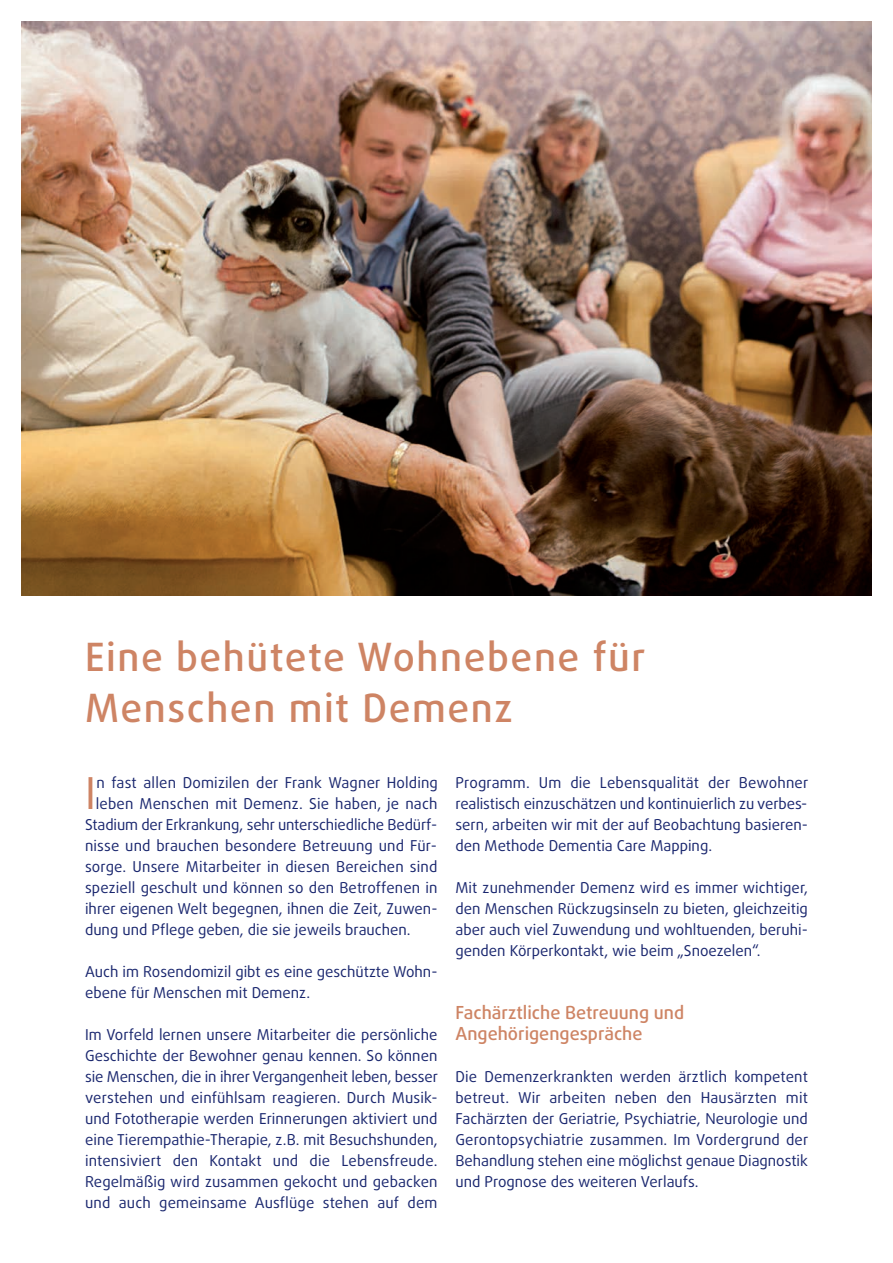
<style>
.page{position:relative;width:893px;height:1263px;background:#fff}
.page>*{position:absolute;margin:0;border:0;box-sizing:border-box;transform-origin:0 0}
.t1{font:43.95px "Daxline OT";color:#ce8464}
.t2{font:500 39px/51px "Daxline OT";letter-spacing:.04em;color:#ce8464}
.t3{font:500 18px/21px "Daxline OT";color:#ce8464}
.t4{font:15px/21px "Daxline OT";color:#19266e;text-align:justify}
</style>
<div class="page">
<img style="left:21px;top:21px;width:851px;height:574px">
<h2 class="t2" style="left:85px;top:634px;width:562px">Eine behütete Wohnebene für<br>Menschen mit Demenz</h2>
<h1 class="t1" style="left:85px;top:775px;width:12px">I</h1>
<p class="t4" style="left:96px;top:773px;width:343px">n fast allen Domizilen der Frank Wagner Holding</p>
<p class="t4" style="left:96px;top:794px;width:343px">leben Menschen mit Demenz. Sie haben, je nach</p>
<p class="t4" style="left:85px;top:815px;width:354px">Stadium der Erkrankung, sehr unterschiedliche Bedürf-</p>
<p class="t4" style="left:85px;top:836px;width:354px">nisse und brauchen besondere Betreuung und Für-</p>
<p class="t4" style="left:85px;top:857px;width:354px">sorge. Unsere Mitarbeiter in diesen Bereichen sind</p>
<p class="t4" style="left:85px;top:878px;width:354px">speziell geschult und können so den Betroffenen in</p>
<p class="t4" style="left:85px;top:899px;width:354px">ihrer eigenen Welt begegnen, ihnen die Zeit, Zuwen-</p>
<p class="t4" style="left:85px;top:920px;width:327px">dung und Pflege geben, die sie jeweils brauchen.</p>
<p class="t4" style="left:85px;top:962px;width:354px">Auch im Rosendomizil gibt es eine geschützte Wohn&shy;ebene für Menschen mit Demenz.</p>
<p class="t4" style="left:85px;top:1025px;width:354px">Im Vorfeld lernen unsere Mitarbeiter die persönliche Geschichte der Bewohner genau kennen. So können sie Menschen, die in ihrer Vergangenheit leben, besser verstehen und einfühlsam reagieren. Durch Musik&shy;und Fototherapie werden Erinnerungen aktiviert und eine Tierempathie-Therapie, z.B. mit Besuchshunden, intensiviert den Kontakt und die Lebensfreude.<br>Regelmäßig wird zusammen gekocht und gebacken und auch gemeinsame Ausflüge stehen auf dem</p>
<p class="t4" style="left:455px;top:773px;width:354px">Programm. Um die Lebensqualität der Bewohner realistisch einzuschätzen und kontinuierlich zu verbes&shy;sern, arbeiten wir mit der auf Beobachtung basieren&shy;den Methode Dementia Care Mapping.</p>
<p class="t4" style="left:455px;top:878px;width:354px">Mit zunehmender Demenz wird es immer wichtiger, den Menschen Rückzugsinseln zu bieten, gleichzeitig aber auch viel Zuwendung und wohltuenden, beruhi&shy;genden Körperkontakt, wie beim „Snoezelen“.</p>
<p class="t3" style="left:455px;top:1003px;width:230px">Fachärztliche Betreuung und<br>Angehörigengespräche</p>
<p class="t4" style="left:455px;top:1067px;width:354px">Die Demenzerkrankten werden ärztlich kompetent betreut. Wir arbeiten neben den Hausärzten mit Fachärzten der Geriatrie, Psychiatrie, Neurologie und Gerontopsychiatrie zusammen. Im Vordergrund der Behandlung stehen eine möglichst genaue Diagnostik und Prognose des weiteren Verlaufs.</p>
</div>
